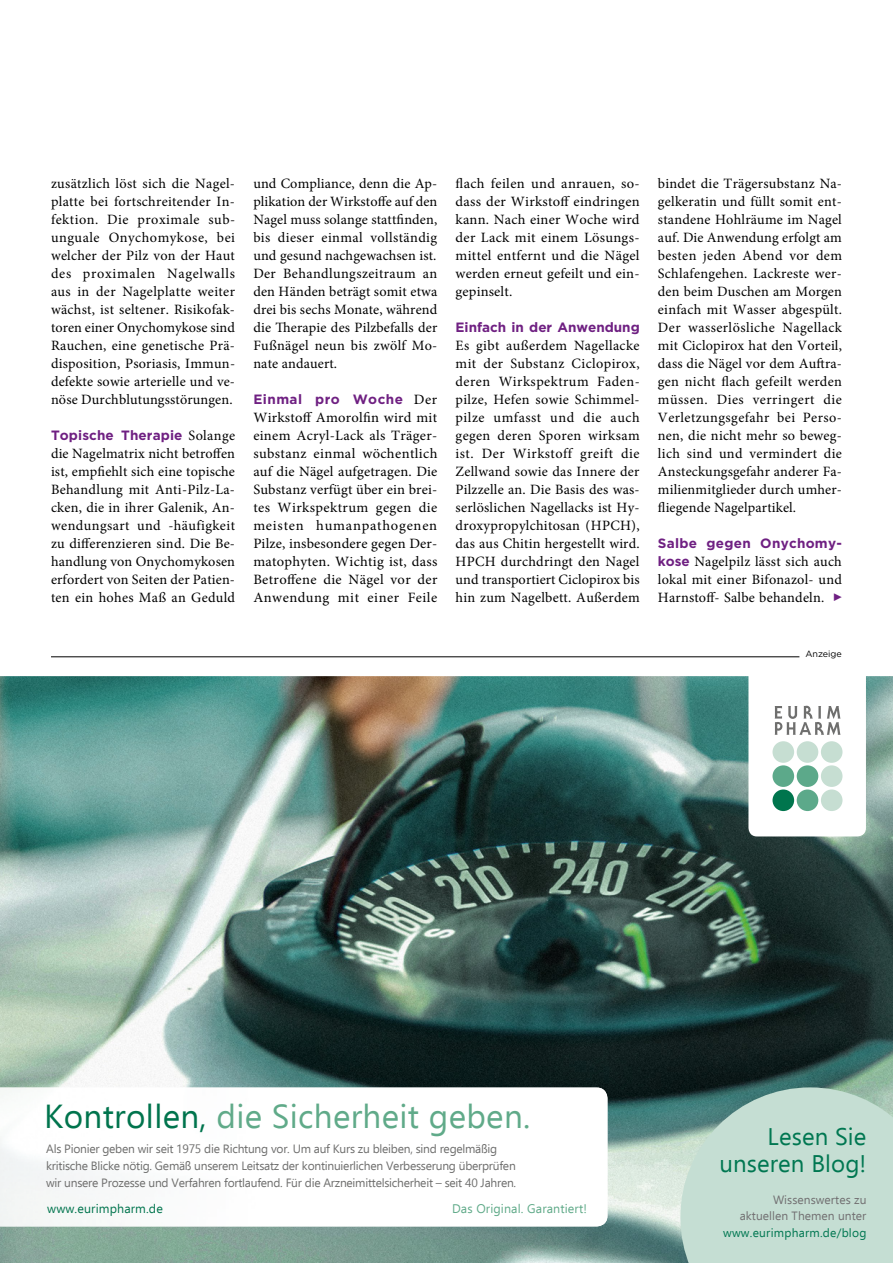
<style>
.page{position:relative;width:893px;height:1263px;background:#fff}
.page>*{position:absolute;margin:0;border:0;box-sizing:border-box;transform-origin:0 0}
.t1{font:33.15px "Ebrima";letter-spacing:.01em;color:#60aa89}
.t2{font:24px/27px "Ebrima";letter-spacing:.005em;color:#007751;text-align:right}
.Grundtext{font:14.25px/18px "Minion Pro";letter-spacing:.01em;color:#000;text-align:justify}
.Grundtext-2{font:700 13.5px "Gotham";letter-spacing:.01em;color:#6f2082}
.Grundtext-3{font:700 13.5px "Gotham";letter-spacing:.035em;color:#6f2082}
.t3{font:12.45px "Ebrima";letter-spacing:.01em;color:#60aa89}
.t4{font:12.45px "Ebrima";letter-spacing:.01em;color:#00744d}
.t5{font:12px/17.2px "Ebrima";letter-spacing:-.02em;color:#6f6f6e}
.t6{font:12px/16.5px "Ebrima";letter-spacing:.005em;color:#727072;text-align:right}
.t7{font:12px "Ebrima";letter-spacing:.02em;color:#007751}
.Anzeigenhinweis{font:9px "Gotham";color:#000}
.s1{font-family:"Minion Pro";font-weight:400;font-size:14.25px;color:#000}
.s2{font-family:"Gotham";font-weight:700;font-size:13.5px;color:#6f2082}
.s3{color:#00744d}
</style>
<div class="page">
<img style="left:0;top:676px;width:893px;height:587px">
<svg style="left:748px;top:676px;width:118px;height:160px"></svg>
<div style="left:772px;top:741px;width:22px;height:22px;background:#c6ded2;border-radius:50%"></div>
<div style="left:797px;top:741px;width:21px;height:22px;background:#c6ded2;border-radius:50%"></div>
<div style="left:821px;top:741px;width:21px;height:22px;background:#c6ded2;border-radius:50%"></div>
<div style="left:772px;top:765px;width:22px;height:22px;background:#5ca98a;border-radius:50%"></div>
<div style="left:797px;top:765px;width:21px;height:22px;background:#5ca98a;border-radius:50%"></div>
<div style="left:821px;top:765px;width:21px;height:22px;background:#c6ded2;border-radius:50%"></div>
<div style="left:772px;top:789px;width:22px;height:22px;background:#00754d;border-radius:50%"></div>
<div style="left:797px;top:789px;width:21px;height:22px;background:#5ca98a;border-radius:50%"></div>
<div style="left:821px;top:789px;width:21px;height:22px;background:#c6ded2;border-radius:50%"></div>
<img style="left:0;top:1087px;width:607px;height:139px">
<svg style="left:680px;top:1087px;width:213px;height:176px;background:#b9d4c9"></svg>
<hr style="left:51px;top:656px;width:748px;height:1px;background:#000">
<p class="Grundtext" style="left:51px;top:175px;width:186px">zusätzlich löst sich die Nagel&shy;platte bei fortschreitender In&shy;fektion. Die proximale sub&shy;unguale Onychomykose, bei welcher der Pilz von der Haut des proximalen Nagelwalls aus in der Nagelplatte weiter wächst, ist seltener. Risikofak&shy;toren einer Onychomykose sind Rauchen, eine genetische Prä&shy;disposition, Psoriasis, Immun&shy;defekte sowie arterielle und ve&shy;nöse Durchblutungsstörungen.</p>
<p class="Grundtext-2" style="left:51px;top:426px;width:186px">Topische Therapie <span class="s1">Solange</span></p>
<p class="Grundtext" style="left:51px;top:445px;width:186px">die Nagelmatrix nicht betroffen ist, empfiehlt sich eine topische Behandlung mit Anti-Pilz-La&shy;cken, die in ihrer Galenik, An&shy;wendungsart und -häufigkeit zu differenzieren sind. Die Be&shy;handlung von Onychomykosen erfordert von Seiten der Patien&shy;ten ein hohes Maß an Geduld</p>
<p class="Grundtext" style="left:253px;top:175px;width:186px">und Compliance, denn die Ap&shy;plikation der Wirkstoffe auf den Nagel muss solange stattfinden, bis dieser einmal vollständig und gesund nachgewachsen ist.</p>
<p class="Grundtext" style="left:253px;top:265px;width:186px">Der Behandlungszeitraum an den Händen beträgt somit etwa drei bis sechs Monate, während die Therapie des Pilzbefalls der Fußnägel neun bis zwölf Mo&shy;nate andauert.</p>
<p class="Grundtext-3" style="left:253px;top:390px;width:186px">Einmal pro Woche <span class="s1">Der</span></p>
<p class="Grundtext" style="left:253px;top:409px;width:186px">Wirkstoff Amorolfin wird mit einem Acryl-Lack als Träger&shy;substanz einmal wöchentlich auf die Nägel aufgetragen. Die Substanz verfügt über ein brei&shy;tes Wirkspektrum gegen die meisten humanpathogenen Pilze, insbesondere gegen Der&shy;matophyten. Wichtig ist, dass Betroffene die Nägel vor der Anwendung mit einer Feile</p>
<p class="Grundtext" style="left:456px;top:175px;width:186px">flach feilen und anrauen, so&shy;dass der Wirkstoff eindringen kann. Nach einer Woche wird der Lack mit einem Lösungs&shy;mittel entfernt und die Nägel werden erneut gefeilt und ein&shy;gepinselt.</p>
<p class="Grundtext-2" style="left:456px;top:318px;width:186px">Einfach in der Anwendung</p>
<p class="Grundtext" style="left:456px;top:337px;width:186px">Es gibt außerdem Nagellacke mit der Substanz Ciclopirox, deren Wirkspektrum Faden&shy;pilze, Hefen sowie Schimmel&shy;pilze umfasst und die auch gegen deren Sporen wirksam ist. Der Wirkstoff greift die Zellwand sowie das Innere der Pilzzelle an. Die Basis des was&shy;serlöslichen Nagellacks ist Hy&shy;droxypropylchitosan (HPCH), das aus Chitin hergestellt wird.<br>HPCH durchdringt den Nagel und transportiert Ciclopirox bis hin zum Nagelbett. Außerdem</p>
<p class="Grundtext" style="left:658px;top:175px;width:186px">bindet die Trägersubstanz Na&shy;gelkeratin und füllt somit ent&shy;standene Hohlräume im Nagel auf. Die Anwendung erfolgt am besten jeden Abend vor dem Schlafengehen. Lackreste wer&shy;den beim Duschen am Morgen einfach mit Wasser abgespült.<br>Der wasserlösliche Nagellack mit Ciclopirox hat den Vorteil, dass die Nägel vor dem Auftra&shy;gen nicht flach gefeilt werden müssen. Dies verringert die Verletzungsgefahr bei Perso&shy;nen, die nicht mehr so beweg&shy;lich sind und vermindert die Ansteckungsgefahr anderer Fa&shy;milienmitglieder durch umher&shy;fliegende Nagelpartikel.</p>
<p class="Grundtext-2" style="left:658px;top:534px;width:186px">Salbe gegen Onychomy-</p>
<p class="Grundtext" style="left:658px;top:553px;width:186px"><span class="s2">kose</span> Nagelpilz lässt sich auch lokal mit einer Bifonazol- und Harnstoff- Salbe behandeln.</p>
<p class="Anzeigenhinweis" style="left:805px;top:648px;width:38px">Anzeige</p>
<h1 class="t1" style="left:44px;top:1092px;width:488px"><span class="s3">Kontrollen,</span> die Sicherheit geben.</h1>
<p class="t5" style="left:46px;top:1140px;width:471px">Als Pionier geben wir seit 1975 die Richtung vor. Um auf Kurs zu bleiben, sind regelmäßig kritische Blicke nötig. Gemäß unserem Leitsatz der kontinuierlichen Verbesserung überprüfen wir unsere Prozesse und Verfahren fortlaufend. Für die Arzneimittelsicherheit – seit 40 Jahren.</p>
<p class="t4" style="left:47px;top:1200px;width:117px">www.eurimpharm.de</p>
<p class="t3" style="left:452px;top:1200px;width:136px">Das Original. Garantiert!</p>
<h2 class="t2" style="left:719px;top:1123px;width:148px">Lesen Sie unseren Blog!</h2>
<p class="t6" style="left:740px;top:1191px;width:128px">Wissenswertes zu aktuellen Themen unter</p>
<p class="t7" style="left:723px;top:1224px;width:145px">www.eurimpharm.de/blog</p>
</div>
